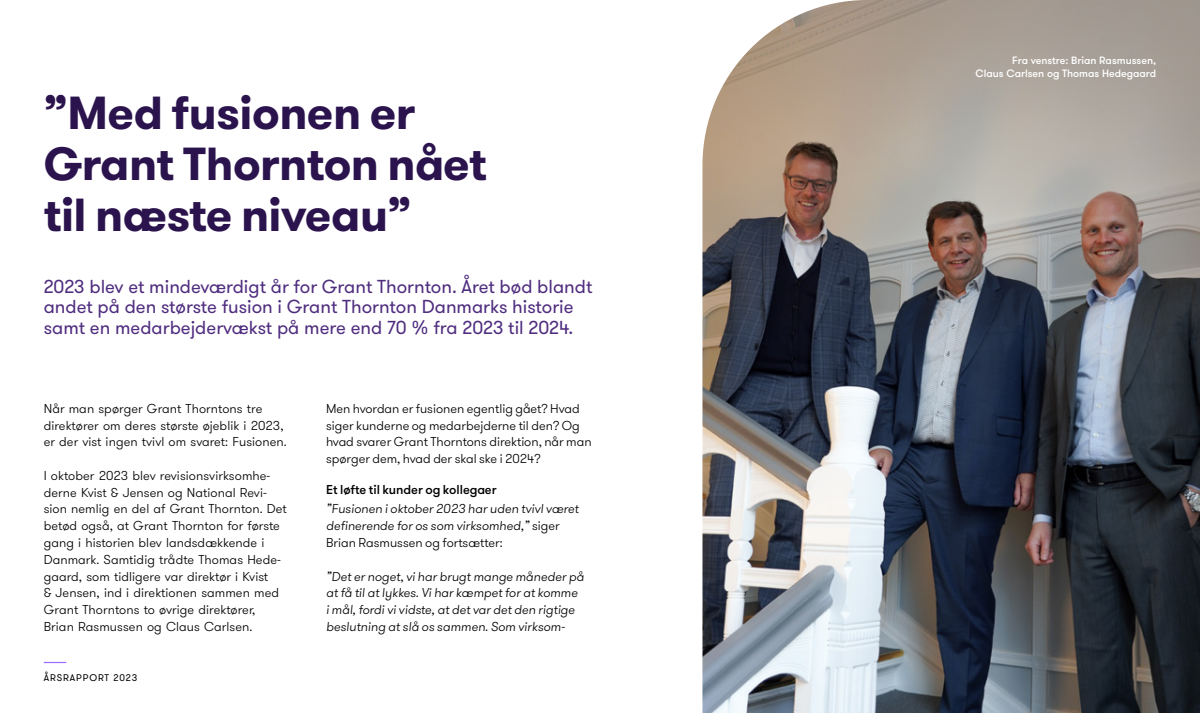
<style>
.page{position:relative;width:1200px;height:713px;background:#fff}
.page>*{position:absolute;margin:0;border:0;box-sizing:border-box;transform-origin:0 0}
.t1{font:700 46.25px/50.9px "GT Walsheim Pro";letter-spacing:-.01em;color:#2b144d}
.t2{font:18.75px/20.6px "GT Walsheim Pro";color:#4f2d7f}
.t3{font:300 12.88px/16.8px "GT Walsheim Pro";letter-spacing:.005em;color:#000}
.t4{font:italic 300 12.88px/16.8px "GT Walsheim Pro";color:#000}
.t5{font:500 12.88px "GT Walsheim Pro";color:#000}
.t6{font:500 10.62px/13.8px "GT Walsheim Pro";color:#fff;text-align:right}
.t7{font:9.62px "GT Walsheim Pro";letter-spacing:.09em;color:#000}
.s1{font-style:normal}
</style>
<div class="page">
<hr style="left:44px;top:661px;width:22px;height:2px;background:#a06dff">
<img style="left:702px;top:0;width:498px;height:712px">
<h1 class="t1" style="left:44px;top:88px;width:445px">”Med fusionen er<br>Grant Thornton nået til næste niveau”</h1>
<h2 class="t2" style="left:44px;top:276px;width:550px">2023 blev et mindeværdigt år for Grant Thornton. Året bød blandt andet på den største fusion i Grant Thornton Danmarks historie samt en medarbejdervækst på mere end 70 % fra 2023 til 2024.</h2>
<p class="t3" style="left:44px;top:400px;width:245px">Når man spørger Grant Thorntons tre direktører om deres største øjeblik i 2023, er der vist ingen tvivl om svaret: Fusionen.</p>
<p class="t3" style="left:44px;top:467px;width:245px">I oktober 2023 blev revisionsvirksomhe&shy;derne Kvist &amp; Jensen og National Revi&shy;sion nemlig en del af Grant Thornton. Det betød også, at Grant Thornton for første gang i historien blev landsdækkende i Danmark. Samtidig trådte Thomas Hede&shy;gaard, som tidligere var direktør i Kvist<br>&amp; Jensen, ind i direktionen sammen med Grant Thorntons to øvrige direktører, Brian Rasmussen og Claus Carlsen.</p>
<p class="t7" style="left:44px;top:671px;width:95px">ÅRSRAPPORT 2023</p>
<p class="t3" style="left:326px;top:400px;width:267px">Men hvordan er fusionen egentlig gået? Hvad siger kunderne og medarbejderne til den? Og hvad svarer Grant Thorntons direktion, når man spørger dem, hvad der skal ske i 2024?</p>
<p class="t5" style="left:326px;top:481px;width:172px">Et løfte til kunder og kollegaer</p>
<p class="t4" style="left:326px;top:501px;width:254px">”Fusionen i oktober 2023 har uden tvivl været definerende for os som virksomhed,” <span class="s1">siger<br>Brian Rasmussen og fortsætter:</span></p>
<p class="t4" style="left:326px;top:568px;width:260px">”Det er noget, vi har brugt mange måneder på at få til at lykkes. Vi har kæmpet for at komme<br>i mål, fordi vi vidste, at det var det den rigtige beslutning at slå os sammen. Som virksom-</p>
<p class="t6" style="left:976px;top:53px;width:182px">Fra venstre: Brian Rasmussen,<br>Claus Carlsen og Thomas Hedegaard</p>
</div>
